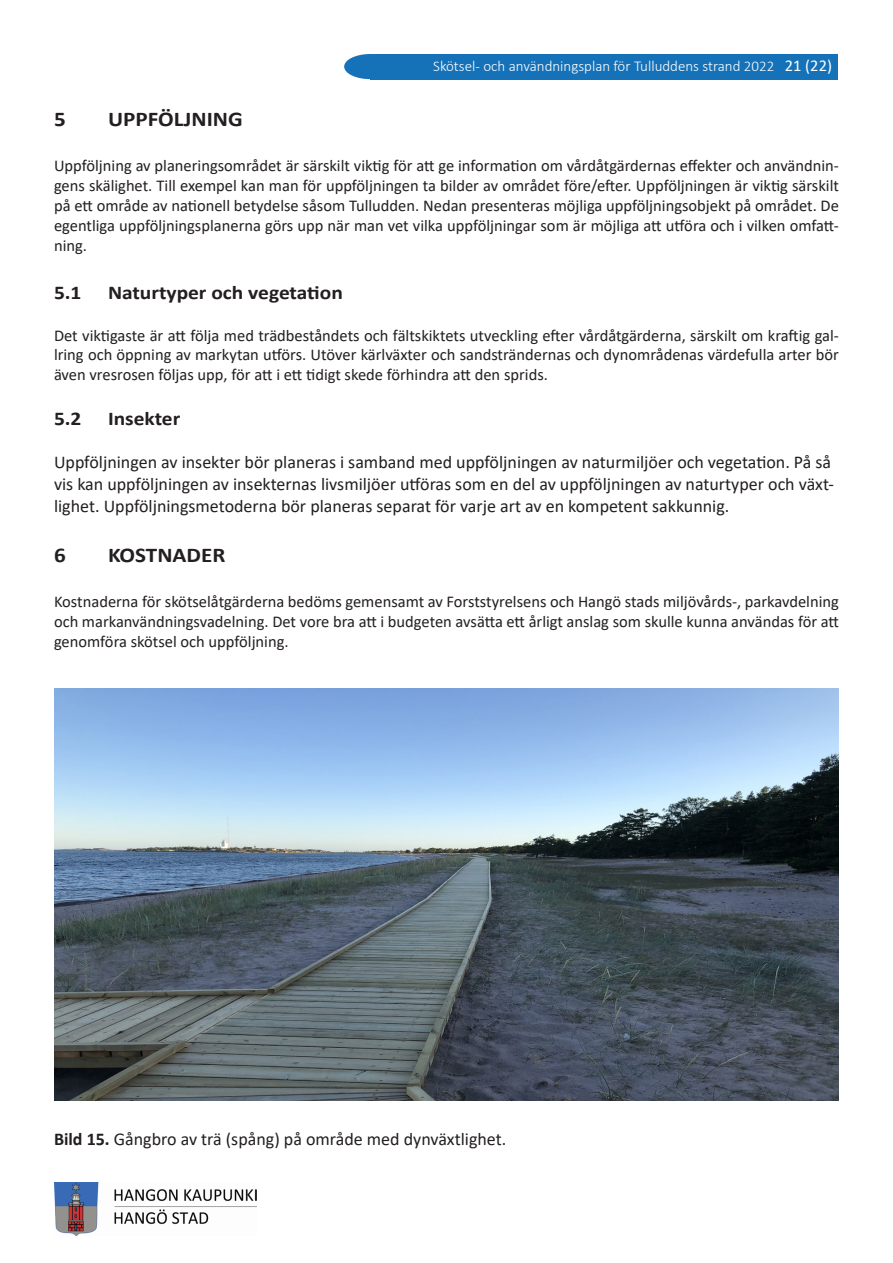
<style>
.page{position:relative;width:893px;height:1263px;background:#fff}
.page>*{position:absolute;margin:0;border:0;box-sizing:border-box;transform-origin:0 0}
.Pääotsikko{font:700 21px "Calibri";color:#231f20;scale:1.1 1}
.Otsikko1{font:700 19.5px "Calibri";color:#231f20;scale:1.1 1}
.Otsikko1-2{font:18px/21.6px "Calibri";color:#231f20}
.teksti{font:16.5px/19.8px "Calibri";color:#231f20;text-align:justify}
.t1{font:300 15px "Calibri";color:#fff}
.s1{font-weight:400;font-size:16.5px}
.s2{font-weight:700}
</style>
<div class="page">
<div style="left:370px;top:54px;width:468px;height:25px;background:#1572b9"></div>
<div style="left:344px;top:54px;width:53px;height:25px;background:#1572b9;border-radius:50%"></div>
<img style="left:54px;top:1183px;width:203px;height:52px">
<img style="left:54px;top:688px;width:785px;height:413px">
<p class="t1" style="left:433px;top:57px;width:400px">Skötsel- och användningsplan för Tulluddens strand 2022 <span class="s1">21 (22)</span></p>
<p class="Pääotsikko" style="left:54px;top:104px;width:12px">5</p>
<p class="Pääotsikko" style="left:108px;top:104px;width:124px">UPPFÖLJNING</p>
<p class="teksti" style="left:54px;top:156px;width:786px">Uppföljning av planeringsområdet är särskilt viktig för att ge information om vårdåtgärdernas effekter och användnin&shy;gens skälighet. Till exempel kan man för uppföljningen ta bilder av området före/efter. Uppföljningen är viktig särskilt på ett område av nationell betydelse såsom Tulludden. Nedan presenteras möjliga uppföljningsobjekt på området. De egentliga uppföljningsplanerna görs upp när man vet vilka uppföljningar som är möjliga att utföra och i vilken omfatt&shy;ning.</p>
<p class="Otsikko1" style="left:54px;top:279px;width:26px">5.1</p>
<p class="Otsikko1" style="left:108px;top:279px;width:215px">Naturtyper och vegetation</p>
<p class="teksti" style="left:54px;top:325px;width:786px">Det viktigaste är att följa med trädbeståndets och fältskiktets utveckling efter vårdåtgärderna, särskilt om kraftig gal&shy;lring och öppning av markytan utförs. Utöver kärlväxter och sandsträndernas och dynområdenas värdefulla arter bör även vresrosen följas upp, för att i ett tidigt skede förhindra att den sprids.</p>
<p class="Otsikko1" style="left:54px;top:405px;width:26px">5.2</p>
<p class="Otsikko1" style="left:108px;top:405px;width:67px">Insekter</p>
<p class="Otsikko1-2" style="left:54px;top:451px;width:781px">Uppföljningen av insekter bör planeras i samband med uppföljningen av naturmiljöer och vegetation. På så vis kan uppföljningen av insekternas livsmiljöer utföras som en del av uppföljningen av naturtyper och växt&shy;lighet. Uppföljningsmetoderna bör planeras separat för varje art av en kompetent sakkunnig.</p>
<p class="Pääotsikko" style="left:54px;top:540px;width:12px">6</p>
<p class="Pääotsikko" style="left:108px;top:540px;width:108px">KOSTNADER</p>
<p class="teksti" style="left:54px;top:591px;width:786px">Kostnaderna för skötselåtgärderna bedöms gemensamt av Forststyrelsens och Hangö stads miljövårds-, parkavdelning och markanvändningsvadelning. Det vore bra att i budgeten avsätta ett årligt anslag som skulle kunna användas för att genomföra skötsel och uppföljning.</p>
<p class="Otsikko1-2" style="left:54px;top:1127px;width:454px"><span class="s2">Bild 15.</span> Gångbro av trä (spång) på område med dynväxtlighet.</p>
</div>
